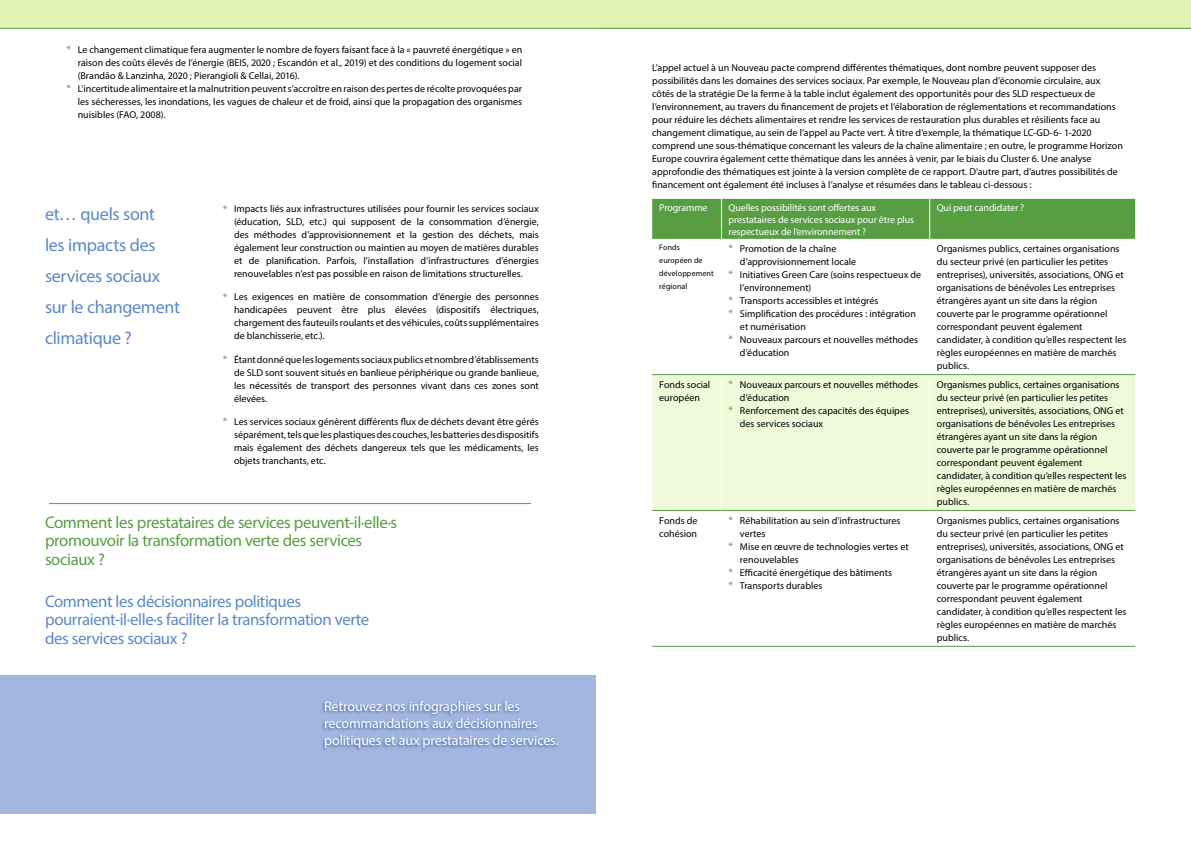
<style>
.page{position:relative;width:1191px;height:842px;background:#fff}
.page>*{position:absolute;margin:0;border:0;box-sizing:border-box;transform-origin:0 0}
.t1{font:18px/30.8px "Myriad Pro";letter-spacing:-.02em;color:#5b89c7}
.t2{font:16.8px/18.5px "Myriad Pro";letter-spacing:-.025em;color:#5b89c7}
.t3{font:16.8px/18.5px "Myriad Pro";letter-spacing:-.025em;color:#579e42}
.t4{font:14px/17px "Myriad Pro";letter-spacing:-.01em;color:#fff}
.t5{font:10px/13px "Myriad Pro";color:#000}
.t6{font:10px/12px "Myriad Pro";letter-spacing:-.01em;color:#fff}
.t7{font:8px/13px "Myriad Pro";letter-spacing:.01em;color:#000}
.s1{font-size:11px;color:#579e42}
.s2{font-size:11px;color:#5b89c7}
</style>
<div class="page">
<div style="left:0;top:0;width:595px;height:28px;background:#e1f4b3"></div>
<div style="left:595px;top:0;width:596px;height:28px;background:#e1f4b3"></div>
<hr style="left:0;top:28px;width:1191px;height:1px;background:#579e42">
<div style="left:652px;top:199px;width:483px;height:40px;background:#579e42"></div>
<div style="left:652px;top:375px;width:483px;height:135px;background:#f0f9d9"></div>
<hr style="left:721px;top:199px;width:1px;height:40px;background:#fff">
<hr style="left:929px;top:199px;width:1px;height:40px;background:#fff">
<hr style="left:721px;top:375px;width:1px;height:135px;background:#fff">
<hr style="left:929px;top:375px;width:1px;height:135px;background:#fff">
<hr style="left:652px;top:374px;width:69px;height:1px;background:#579e42">
<hr style="left:721px;top:374px;width:208px;height:1px;background:#579e42">
<hr style="left:929px;top:374px;width:206px;height:1px;background:#579e42">
<hr style="left:652px;top:510px;width:69px;height:1px;background:#579e42">
<hr style="left:721px;top:510px;width:208px;height:1px;background:#579e42">
<hr style="left:929px;top:510px;width:206px;height:1px;background:#579e42">
<hr style="left:652px;top:646px;width:69px;height:1px;background:#579e42">
<hr style="left:721px;top:646px;width:208px;height:1px;background:#579e42">
<hr style="left:929px;top:646px;width:206px;height:1px;background:#579e42">
<div style="left:0;top:675px;width:595px;height:139px;background:#a3b6df"></div>
<div style="left:321px;top:700px;width:238px;height:51px;background:#0f4190;opacity:.6"></div>
<hr style="left:49px;top:503px;width:482px;height:1px;background:#5b89c7">
<p class="t5" style="left:66px;top:43px;width:457px"><span class="s1">*</span> Le changement climatique fera augmenter le nombre de foyers faisant face à la « pauvreté énergétique » en</p>
<p class="t5" style="left:78px;top:56px;width:446px">raison des coûts élevés de l’énergie (BEIS, 2020 ; Escandón et al., 2019) et des conditions du logement social</p>
<p class="t5" style="left:78px;top:69px;width:223px">(Brandão &amp; Lanzinha, 2020 ; Pierangioli &amp; Cellai, 2016).</p>
<p class="t5" style="left:66px;top:82px;width:457px"><span class="s1">*</span> L’incertitude alimentaire et la malnutrition peuvent s’accroître en raison des pertes de récolte provoquées par</p>
<p class="t5" style="left:78px;top:95px;width:446px">les sécheresses, les inondations, les vagues de chaleur et de froid, ainsi que la propagation des organismes</p>
<p class="t5" style="left:78px;top:108px;width:89px">nuisibles (FAO, 2008).</p>
<h1 class="t1" style="left:45px;top:199px;width:136px">et… quels sont<br>les impacts des services sociaux sur le changement climatique ?</h1>
<p class="t5" style="left:234px;top:202px;width:306px;text-align:justify;text-indent:-11px"><span class="s2">*</span> Impacts liés aux infrastructures utilisées pour fournir les services sociaux (éducation, SLD, etc.) qui supposent de la consommation d’énergie, des méthodes d’approvisionnement et la gestion des déchets, mais également leur construction ou maintien au moyen de matières durables et de planification. Parfois, l’installation d’infrastructures d’énergies renouvelables n’est pas possible en raison de limitations structurelles.</p>
<p class="t5" style="left:234px;top:290px;width:306px;text-align:justify;text-indent:-11px"><span class="s2">*</span> Les exigences en matière de consommation d’énergie des personnes handicapées peuvent être plus élevées (dispositifs électriques, chargement des fauteuils roulants et des véhicules, coûts supplémentaires de blanchisserie, etc.).</p>
<p class="t5" style="left:234px;top:352px;width:306px;text-align:justify;text-indent:-11px"><span class="s2">*</span> Étant donné que les logements sociaux publics et nombre d’établissements de SLD sont souvent situés en banlieue périphérique ou grande banlieue, les nécessités de transport des personnes vivant dans ces zones sont élevées.</p>
<p class="t5" style="left:234px;top:415px;width:306px;text-align:justify;text-indent:-11px"><span class="s2">*</span> Les services sociaux génèrent différents flux de déchets devant être gérés séparément, tels que les plastiques des couches, les batteries des dispositifs mais également des déchets dangereux tels que les médicaments, les objets tranchants, etc.</p>
<h2 class="t3" style="left:45px;top:513px;width:354px">Comment les prestataires de services peuvent-il·elle·s promouvoir la transformation verte des services sociaux ?</h2>
<h2 class="t2" style="left:45px;top:591px;width:326px">Comment les décisionnaires politiques pourraient-il·elle·s faciliter la transformation verte des services sociaux ?</h2>
<h3 class="t4" style="left:324px;top:697px;width:236px">Retrouvez nos infographies sur les recommandations aux décisionnaires politiques et aux prestataires de services.</h3>
<p class="t5" style="left:652px;top:60px;width:472px">L’appel actuel à un Nouveau pacte comprend différentes thématiques, dont nombre peuvent supposer des possibilités dans les domaines des services sociaux. Par exemple, le Nouveau plan d’économie circulaire, aux côtés de la stratégie De la ferme à la table inclut également des opportunités pour des SLD respectueux de l’environnement, au travers du financement de projets et l’élaboration de réglementations et recommandations pour réduire les déchets alimentaires et rendre les services de restauration plus durables et résilients face au changement climatique, au sein de l’appel au Pacte vert. À titre d’exemple, la thématique LC-GD-6- 1-2020 comprend une sous-thématique concernant les valeurs de la chaîne alimentaire ; en outre, le programme Horizon Europe couvrira également cette thématique dans les années à venir, par le biais du Cluster 6. Une analyse approfondie des thématiques est jointe à la version complète de ce rapport. D’autre part, d’autres possibilités de financement ont également été incluses à l’analyse et résumées dans le tableau ci-dessous :</p>
<p class="t6" style="left:659px;top:201px;width:50px">Programme</p>
<p class="t6" style="left:728px;top:201px;width:187px">Quelles possibilités sont offertes aux prestataires de services sociaux pour être plus respectueux de l’environnement ?</p>
<p class="t6" style="left:936px;top:201px;width:89px">Qui peut candidater ?</p>
<p class="t7" style="left:659px;top:241px;width:56px">Fonds européen de développement régional</p>
<p class="t5" style="left:728px;top:242px;width:109px"><span class="s1">*</span> Promotion de la chaîne</p>
<p class="t5" style="left:936px;top:242px;width:191px">Organismes publics, certaines organisations du secteur privé (en particulier les petites entreprises), universités, associations, ONG et organisations de bénévoles Les entreprises étrangères ayant un site dans la région couverte par le programme opérationnel correspondant peuvent également candidater, à condition qu’elles respectent les règles européennes en matière de marchés publics.</p>
<p class="t5" style="left:740px;top:255px;width:118px">d’approvisionnement locale</p>
<p class="t5" style="left:728px;top:268px;width:194px"><span class="s1">*</span> Initiatives Green Care (soins respectueux de</p>
<p class="t5" style="left:740px;top:281px;width:73px">l’environnement)</p>
<p class="t5" style="left:728px;top:294px;width:151px"><span class="s1">*</span> Transports accessibles et intégrés</p>
<p class="t5" style="left:728px;top:307px;width:189px"><span class="s1">*</span> Simplification des procédures : intégration</p>
<p class="t5" style="left:740px;top:320px;width:67px">et numérisation</p>
<p class="t5" style="left:728px;top:333px;width:191px"><span class="s1">*</span> Nouveaux parcours et nouvelles méthodes</p>
<p class="t5" style="left:740px;top:346px;width:51px">d’éducation</p>
<p class="t5" style="left:659px;top:378px;width:53px">Fonds social européen</p>
<p class="t5" style="left:728px;top:378px;width:191px"><span class="s1">*</span> Nouveaux parcours et nouvelles méthodes</p>
<p class="t5" style="left:740px;top:391px;width:51px">d’éducation</p>
<p class="t5" style="left:728px;top:404px;width:182px"><span class="s1">*</span> Renforcement des capacités des équipes</p>
<p class="t5" style="left:740px;top:417px;width:85px">des services sociaux</p>
<p class="t5" style="left:659px;top:514px;width:40px">Fonds de cohésion</p>
<p class="t5" style="left:728px;top:514px;width:173px"><span class="s1">*</span> Réhabilitation au sein d’infrastructures</p>
<p class="t5" style="left:740px;top:527px;width:27px">vertes</p>
<p class="t5" style="left:728px;top:540px;width:182px"><span class="s1">*</span> Mise en œuvre de technologies vertes et</p>
<p class="t5" style="left:740px;top:553px;width:60px">renouvelables</p>
<p class="t5" style="left:728px;top:566px;width:165px"><span class="s1">*</span> Efficacité énergétique des bâtiments</p>
<p class="t5" style="left:728px;top:579px;width:95px"><span class="s1">*</span> Transports durables</p>
<p class="t5" style="left:936px;top:378px;width:191px">Organismes publics, certaines organisations du secteur privé (en particulier les petites entreprises), universités, associations, ONG et organisations de bénévoles Les entreprises étrangères ayant un site dans la région couverte par le programme opérationnel correspondant peuvent également candidater, à condition qu’elles respectent les règles européennes en matière de marchés publics.</p>
<p class="t5" style="left:936px;top:514px;width:191px">Organismes publics, certaines organisations du secteur privé (en particulier les petites entreprises), universités, associations, ONG et organisations de bénévoles Les entreprises étrangères ayant un site dans la région couverte par le programme opérationnel correspondant peuvent également candidater, à condition qu’elles respectent les règles européennes en matière de marchés publics.</p>
</div>
